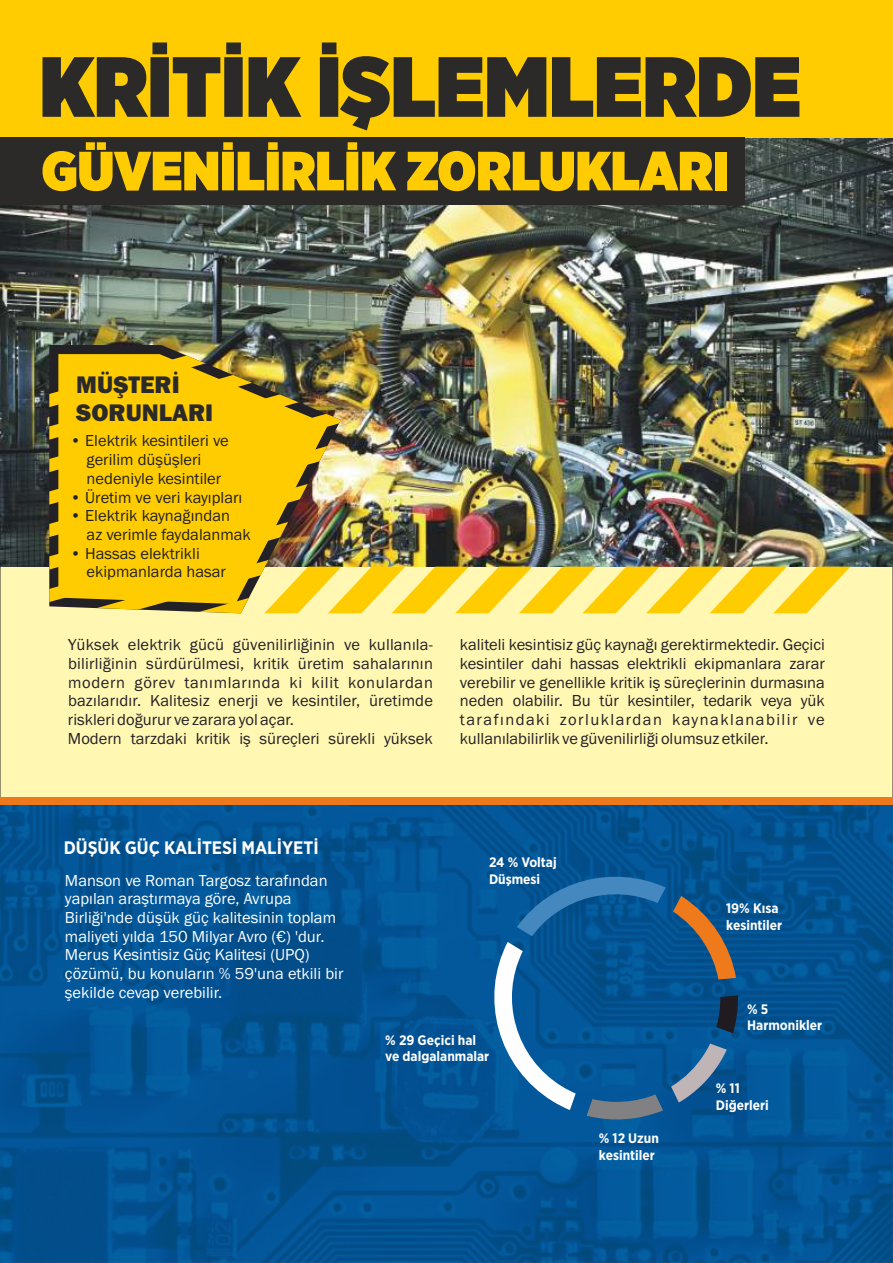
<style>
.page{position:relative;width:893px;height:1263px;background:#fff}
.page>*{position:absolute;margin:0;border:0;box-sizing:border-box;transform-origin:0 0}
.t1{font:900 85.2px "Gotham Narrow";color:#2b2a29}
.t2{font:900 55.2px "Gotham Narrow";color:#fecc00}
.t3{font:800 24.9px/28.2px "Franklin Gothic";color:#2b2a29}
.t4{font:700 18px "Gotham Narrow";color:#fefefe}
.t5{font:16.5px/18.8px "Franklin Gothic";color:#232026}
.t6{font:16.5px/18.8px "Franklin Gothic";color:#fefefe}
.t7{font:700 13.8px/16.5px "Gotham Narrow";color:#fefefe}
</style>
<div class="page">
<div style="left:0;top:567px;width:893px;height:229px;background:#fff7b2"></div>
<img style="left:0;top:137px;width:893px;height:430px">
<div style="left:0;top:0;width:893px;height:137px;background:#fecc00"></div>
<img style="left:49px;top:345px;width:292px;height:268px">
<svg style="left:58px;top:354px;width:270px;height:250px;background:#e5b90b"></svg>
<div style="left:0;top:137px;width:744px;height:68px;background:#2b2a29"></div>
<img style="left:0;top:804px;width:893px;height:459px">
<svg style="left:587px;top:1094px;width:76px;height:28px;background:#4c6f8c"></svg>
<svg style="left:673px;top:896px;width:63px;height:83px;background:#4b5e6b"></svg>
<svg style="left:716px;top:995px;width:22px;height:38px"></svg>
<svg style="left:479px;top:942px;width:97px;height:168px"></svg>
<svg style="left:517px;top:864px;width:149px;height:72px;background:#13609d"></svg>
<svg style="left:671px;top:1043px;width:56px;height:59px;background:#4475a0"></svg>
<svg style="left:264px;top:567px;width:586px;height:46px;background:#fee056"></svg>
<div style="left:0;top:796px;width:893px;height:8px;background:#ee791c"></div>
<h1 class="t1" style="left:40px;top:49px;width:763px">KRİTİK İŞLEMLERDE</h1>
<h2 class="t2" style="left:41px;top:146px;width:688px">GÜVENİLİRLİK ZORLUKLARI</h2>
<h3 class="t3" style="left:76px;top:373px;width:138px">MÜŞTERİ<br>SORUNLARI</h3>
<p class="t5" style="left:87px;top:433px;width:144px;text-indent:-16px">• Elektrik kesintileri ve gerilim düşüşleri nedeniyle kesintiler</p>
<p class="t5" style="left:70px;top:489px;width:174px">• Üretim ve veri kayıpları</p>
<p class="t5" style="left:87px;top:508px;width:166px;text-indent:-17px">• Elektrik kaynağından<br>az verimle faydalanmak</p>
<p class="t5" style="left:87px;top:545px;width:141px;text-indent:-16px">• Hassas elektrikli ekipmanlarda hasar</p>
<p class="t5" style="left:68px;top:637px;width:366px">Yüksek elektrik gücü güvenilirliğinin ve kullanıla&shy;bilirliğinin sürdürülmesi, kritik üretim sahalarının modern görev tanımlarında ki kilit konulardan bazılarıdır. Kalitesiz enerji ve kesintiler, üretimde riskleri doğurur ve zarara yol açar.<br>Modern tarzdaki kritik iş süreçleri sürekli yüksek</p>
<p class="t5" style="left:460px;top:637px;width:366px;text-align:justify">kaliteli kesintisiz güç kaynağı gerektirmektedir. Geçici kesintiler dahi hassas elektrikli ekipmanlara zarar verebilir ve genellikle kritik iş süreçlerinin durmasına neden olabilir. Bu tür kesintiler, tedarik veya yük tarafındaki zorluklardan kaynaklanabilir ve kullanılabilirlik ve güvenilirliği olumsuz etkiler.</p>
<p class="t4" style="left:64px;top:839px;width:256px">DÜŞÜK GÜÇ KALİTESİ MALİYETİ</p>
<p class="t6" style="left:65px;top:872px;width:280px">Manson ve Roman Targosz tarafından yapılan araştırmaya göre, Avrupa Birliği'nde düşük güç kalitesinin toplam maliyeti yılda 150 Milyar Avro (€) 'dur.<br>Merus Kesintisiz Güç Kalitesi (UPQ) çözümü, bu konuların % 59'una etkili bir şekilde cevap verebilir.</p>
<p class="t7" style="left:489px;top:855px;width:69px">24 % Voltaj<br>Düşmesi</p>
<p class="t7" style="left:385px;top:1032px;width:105px">% 29 Geçici hal ve dalgalanmalar</p>
<p class="t7" style="left:599px;top:1131px;width:62px">% 12 Uzun kesintiler</p>
<p class="t7" style="left:726px;top:901px;width:58px">19% Kısa kesintiler</p>
<p class="t7" style="left:747px;top:1001px;width:76px">% 5<br>Harmonikler</p>
<p class="t7" style="left:716px;top:1081px;width:55px">% 11<br>Diğerleri</p>
</div>
